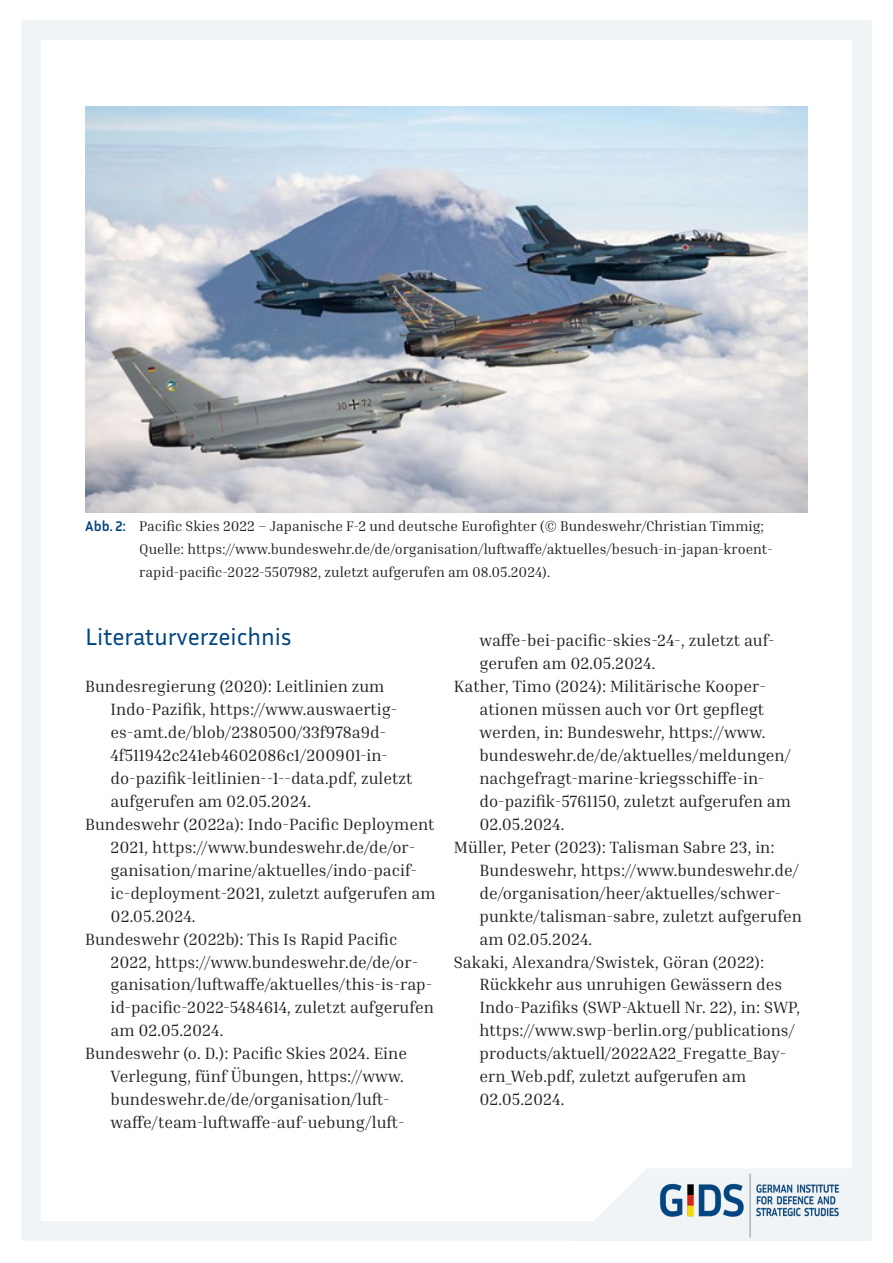
<style>
.page{position:relative;width:893px;height:1263px;background:#fff}
.page>*{position:absolute;margin:0;border:0;box-sizing:border-box;transform-origin:0 0}
.Ü1{font:24px "Inria Sans";color:#024681}
.Literaturvz{font:16.5px/23px "Inria Serif";color:#231f20}
.Paragraph_indent{font:14.25px/23px "Inria Serif";color:#231f20}
.s1{font-family:"Inria Sans";font-weight:700;color:#024681}
</style>
<div class="page">
<div style="left:21px;top:20px;width:851px;height:1221px;border:20px solid #f0f4f7"></div>
<svg style="left:574px;top:943px;width:298px;height:298px"></svg>
<img style="left:659px;top:1169px;width:180px;height:71px">
<img style="left:85px;top:106px;width:723px;height:407px">
<p class="Paragraph_indent" style="left:139px;top:514px;width:635px;text-indent:-54px"><span class="s1">Abb. 2:</span> Pacific Skies 2022 – Japanische F-2 und deutsche Eurofighter (© Bundeswehr/Christian Timmig;<br>Quelle: https://www.bundeswehr.de/de/organisation/luftwaffe/aktuelles/besuch-in-japan-kroent&shy;rapid-pacific-2022-5507982, zuletzt aufgerufen am 08.05.2024).</p>
<p class="Ü1" style="left:85px;top:622px;width:208px">Literaturverzeichnis</p>
<p class="Literaturvz" style="left:111px;top:674px;width:303px;text-indent:-26px">Bundesregierung (2020): Leitlinien zum Indo-Pazifik, https://www.auswaertig&shy;es-amt.de/blob/2380500/33f978a9d-4f511942c241eb4602086c1/200901-in&shy;do-pazifik-leitlinien--1--data.pdf, zuletzt aufgerufen am 02.05.2024.</p>
<p class="Literaturvz" style="left:111px;top:812px;width:326px;text-indent:-26px">Bundeswehr (2022a): Indo-Pacific Deployment 2021, https://www.bundeswehr.de/de/or&shy;ganisation/marine/aktuelles/indo-pacif&shy;ic-deployment-2021, zuletzt aufgerufen am 02.05.2024.</p>
<p class="Literaturvz" style="left:111px;top:927px;width:325px;text-indent:-26px">Bundeswehr (2022b): This Is Rapid Pacific 2022, https://www.bundeswehr.de/de/or&shy;ganisation/luftwaffe/aktuelles/this-is-rap&shy;id-pacific-2022-5484614, zuletzt aufgerufen am 02.05.2024.</p>
<p class="Literaturvz" style="left:111px;top:1042px;width:298px;text-indent:-26px">Bundeswehr (o. D.): Pacific Skies 2024. Eine Verlegung, fünf Übungen, https://www. bundeswehr.de/de/organisation/luft&shy;waffe/team-luftwaffe-auf-uebung/luft-</p>
<p class="Literaturvz" style="left:479px;top:628px;width:297px">waffe-bei-pacific-skies-24-, zuletzt auf&shy;gerufen am 02.05.2024.</p>
<p class="Literaturvz" style="left:479px;top:674px;width:313px;text-indent:-26px">Kather, Timo (2024): Militärische Kooper&shy;ationen müssen auch vor Ort gepflegt werden, in: Bundeswehr, https://www. bundeswehr.de/de/aktuelles/meldungen/ nachgefragt-marine-kriegsschiffe-in&shy;do-pazifik-5761150, zuletzt aufgerufen am 02.05.2024.</p>
<p class="Literaturvz" style="left:479px;top:835px;width:324px;text-indent:-26px">Müller, Peter (2023): Talisman Sabre 23, in:<br>Bundeswehr, https://www.bundeswehr.de/ de/organisation/heer/aktuelles/schwer&shy;punkte/talisman-sabre, zuletzt aufgerufen am 02.05.2024.</p>
<p class="Literaturvz" style="left:479px;top:950px;width:322px;text-indent:-26px">Sakaki, Alexandra/Swistek, Göran (2022):<br>Rückkehr aus unruhigen Gewässern des Indo-Pazifiks (SWP-Aktuell Nr. 22), in: SWP, https://www.swp-berlin.org/publications/ products/aktuell/2022A22_Fregatte_Bay&shy;ern_Web.pdf, zuletzt aufgerufen am 02.05.2024.</p>
</div>
